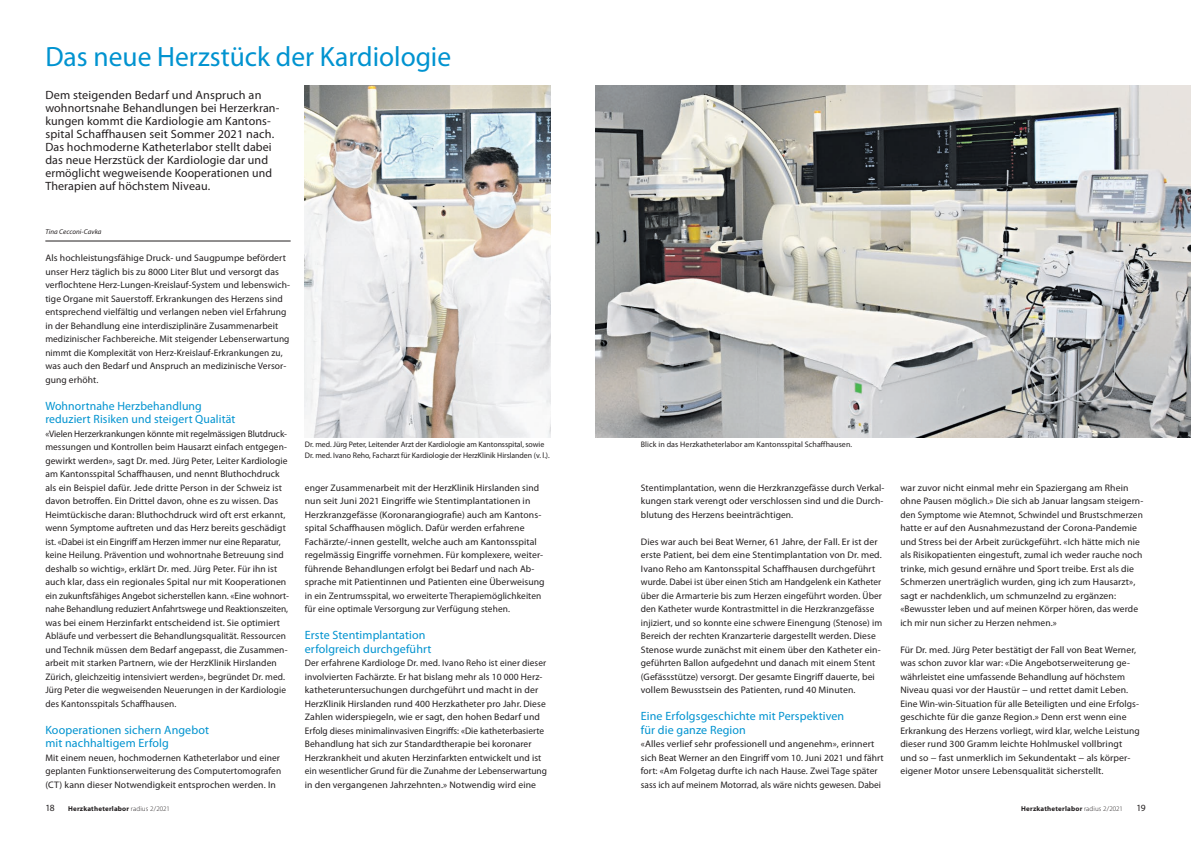
<style>
.page{position:relative;width:1191px;height:842px;background:#fff}
.page>*{position:absolute;margin:0;border:0;box-sizing:border-box;transform-origin:0 0}
.t1{font:28px "Myriad Pro";color:#0093d0}
.t2{font:12px/13px "Myriad Pro";letter-spacing:.01em;color:#231f20}
.t3{font:12px/13.5px "Myriad Pro";letter-spacing:.01em;color:#0093d0}
.t4{font:9.5px/13.5px "Myriad Pro";letter-spacing:.01em;color:#231f20}
.t5{font:8px/10.5px "Myriad Pro";letter-spacing:-.005em;color:#231f20}
.t6{font:700 7px "Myriad Pro";letter-spacing:.03em;color:#231f20}
.t7{font:italic 7px "Myriad Pro";letter-spacing:.01em;color:#231f20}
.s1{font-weight:300}
</style>
<div class="page">
<img style="left:595px;top:86px;width:596px;height:351px">
<hr style="left:45px;top:241px;width:246px;height:1px;background:#231f20">
<img style="left:305px;top:86px;width:245px;height:351px">
<h1 class="t1" style="left:45px;top:42px;width:407px">Das neue Herzstück der Kardiologie</h1>
<p class="t2" style="left:45px;top:89px;width:235px">Dem steigenden Bedarf und Anspruch an wohnortsnahe Behandlungen bei Herzerkran&shy;kungen kommt die Kardiologie am Kantons&shy;spital Schaffhausen seit Sommer 2021 nach.<br>Das hochmoderne Katheterlabor stellt dabei das neue Herzstück der Kardiologie dar und ermöglicht wegweisende Kooperationen und Therapien auf höchstem Niveau.</p>
<p class="t7" style="left:45px;top:228px;width:58px">Tina Cecconi-Cavka</p>
<p class="t4" style="left:45px;top:252px;width:246px">Als hochleistungsfähige Druck- und Saugpumpe befördert unser Herz täglich bis zu 8000 Liter Blut und versorgt das verflochtene Herz-Lungen-Kreislauf-System und lebenswich&shy;tige Organe mit Sauerstoff. Erkrankungen des Herzens sind entsprechend vielfältig und verlangen neben viel Erfahrung in der Behandlung eine interdisziplinäre Zusammenarbeit medizinischer Fachbereiche. Mit steigender Lebenserwartung nimmt die Komplexität von Herz-Kreislauf-Erkrankungen zu, was auch den Bedarf und Anspruch an medizinische Versor&shy;gung erhöht.</p>
<p class="t3" style="left:45px;top:399px;width:191px">Wohnortnahe Herzbehandlung reduziert Risiken und steigert Qualität</p>
<p class="t4" style="left:45px;top:427px;width:245px">«Vielen Herzerkrankungen könnte mit regelmässigen Blutdruck&shy;messungen und Kontrollen beim Hausarzt einfach entgegen&shy;gewirkt werden», sagt Dr. med. Jürg Peter, Leiter Kardiologie am Kantonsspital Schaffhausen, und nennt Bluthochdruck als ein Beispiel dafür. Jede dritte Person in der Schweiz ist davon betroffen. Ein Drittel davon, ohne es zu wissen. Das Heimtückische daran: Bluthochdruck wird oft erst erkannt, wenn Symptome auftreten und das Herz bereits geschädigt ist. «Dabei ist ein Eingriff am Herzen immer nur eine Reparatur, keine Heilung. Prävention und wohnortnahe Betreuung sind deshalb so wichtig», erklärt Dr. med. Jürg Peter. Für ihn ist auch klar, dass ein regionales Spital nur mit Kooperationen ein zukunftsfähiges Angebot sicherstellen kann. «Eine wohnort&shy;nahe Behandlung reduziert Anfahrtswege und Reaktionszeiten, was bei einem Herzinfarkt entscheidend ist. Sie optimiert Abläufe und verbessert die Behandlungsqualität. Ressourcen und Technik müssen dem Bedarf angepasst, die Zusammen&shy;arbeit mit starken Partnern, wie der HerzKlinik Hirslanden Zürich, gleichzeitig intensiviert werden», begründet Dr. med.<br>Jürg Peter die wegweisenden Neuerungen in der Kardiologie des Kantonsspitals Schaffhausen.</p>
<p class="t3" style="left:45px;top:723px;width:165px">Kooperationen sichern Angebot mit nachhaltigem Erfolg</p>
<p class="t4" style="left:45px;top:751px;width:237px;text-align:justify">Mit einem neuen, hochmodernen Katheterlabor und einer geplanten Funktionserweiterung des Computertomografen (CT) kann dieser Notwendigkeit entsprochen werden. In</p>
<p class="t5" style="left:305px;top:439px;width:246px">Dr. med. Jürg Peter, Leitender Arzt der Kardiologie am Kantonsspital, sowie<br>Dr. med. Ivano Reho, Facharzt für Kardiologie der HerzKlinik Hirslanden (v. l.).</p>
<p class="t5" style="left:641px;top:439px;width:213px">Blick in das Herzkatheterlabor am Kantonsspital Schaffhausen.</p>
<p class="t4" style="left:305px;top:481px;width:241px">enger Zusammenarbeit mit der HerzKlinik Hirslanden sind nun seit Juni 2021 Eingriffe wie Stentimplantationen in Herzkranzgefässe (Koronarangiografie) auch am Kantons&shy;spital Schaffhausen möglich. Dafür werden erfahrene Fachärzte/-innen gestellt, welche auch am Kantonsspital regelmässig Eingriffe vornehmen. Für komplexere, weiter&shy;führende Behandlungen erfolgt bei Bedarf und nach Ab&shy;sprache mit Patientinnen und Patienten eine Überweisung in ein Zentrumsspital, wo erweiterte Therapiemöglichkeiten für eine optimale Versorgung zur Verfügung stehen.</p>
<p class="t3" style="left:305px;top:629px;width:128px">Erste Stentimplantation erfolgreich durchgeführt</p>
<p class="t4" style="left:305px;top:657px;width:244px">Der erfahrene Kardiologe Dr. med. Ivano Reho ist einer dieser involvierten Fachärzte. Er hat bislang mehr als 10 000 Herz&shy;katheteruntersuchungen durchgeführt und macht in der HerzKlinik Hirslanden rund 400 Herzkatheter pro Jahr. Diese Zahlen widerspiegeln, wie er sagt, den hohen Bedarf und Erfolg dieses minimalinvasiven Eingriffs: «Die katheterbasierte Behandlung hat sich zur Standardtherapie bei koronarer Herzkrankheit und akuten Herzinfarkten entwickelt und ist ein wesentlicher Grund für die Zunahme der Lebenserwartung in den vergangenen Jahrzehnten.» Notwendig wird eine</p>
<p class="t4" style="left:641px;top:481px;width:245px;text-align:justify">Stentimplantation, wenn die Herzkranzgefässe durch Verkal&shy;kungen stark verengt oder verschlossen sind und die Durch&shy;blutung des Herzens beeinträchtigen.</p>
<p class="t4" style="left:641px;top:535px;width:243px">Dies war auch bei Beat Werner, 61 Jahre, der Fall. Er ist der erste Patient, bei dem eine Stentimplantation von Dr. med.<br>Ivano Reho am Kantonsspital Schaffhausen durchgeführt wurde. Dabei ist über einen Stich am Handgelenk ein Katheter über die Armarterie bis zum Herzen eingeführt worden. Über den Katheter wurde Kontrastmittel in die Herzkranzgefässe injiziert, und so konnte eine schwere Einengung (Stenose) im Bereich der rechten Kranzarterie dargestellt werden. Diese Stenose wurde zunächst mit einem über den Katheter ein&shy;geführten Ballon aufgedehnt und danach mit einem Stent (Gefässstütze) versorgt. Der gesamte Eingriff dauerte, bei vollem Bewusstsein des Patienten, rund 40 Minuten.</p>
<p class="t3" style="left:641px;top:710px;width:205px">Eine Erfolgsgeschichte mit Perspektiven für die ganze Region</p>
<p class="t4" style="left:641px;top:738px;width:244px">«Alles verlief sehr professionell und angenehm», erinnert sich Beat Werner an den Eingriff vom 10. Juni 2021 und fährt fort: «Am Folgetag durfte ich nach Hause. Zwei Tage später sass ich auf meinem Motorrad, als wäre nichts gewesen. Dabei</p>
<p class="t4" style="left:900px;top:481px;width:244px">war zuvor nicht einmal mehr ein Spaziergang am Rhein ohne Pausen möglich.» Die sich ab Januar langsam steigern&shy;den Symptome wie Atemnot, Schwindel und Brustschmerzen hatte er auf den Ausnahmezustand der Corona-Pandemie und Stress bei der Arbeit zurückgeführt. «Ich hätte mich nie als Risikopatienten eingestuft, zumal ich weder rauche noch trinke, mich gesund ernähre und Sport treibe. Erst als die Schmerzen unerträglich wurden, ging ich zum Hausarzt», sagt er nachdenklich, um schmunzelnd zu ergänzen: «Bewusster leben und auf meinen Körper hören, das werde ich mir nun sicher zu Herzen nehmen.»</p>
<p class="t4" style="left:900px;top:643px;width:241px">Für Dr. med. Jürg Peter bestätigt der Fall von Beat Werner, was schon zuvor klar war: «Die Angebotserweiterung ge&shy;währleistet eine umfassende Behandlung auf höchstem Niveau quasi vor der Haustür − und rettet damit Leben.<br>Eine Win-win-Situation für alle Beteiligten und eine Erfolgs&shy;geschichte für die ganze Region.» Denn erst wenn eine Erkrankung des Herzens vorliegt, wird klar, welche Leistung dieser rund 300 Gramm leichte Hohlmuskel vollbringt und so − fast unmerklich im Sekundentakt − als körper&shy;eigener Motor unsere Lebensqualität sicherstellt.</p>
<p class="t4" style="left:45px;top:801px;width:11px">18</p>
<p class="t6" style="left:68px;top:804px;width:103px">Herzkatheterlabor <span class="s1">radius 2/2021</span></p>
<p class="t6" style="left:1021px;top:804px;width:103px">Herzkatheterlabor <span class="s1">radius 2/2021</span></p>
<p class="t4" style="left:1136px;top:801px;width:11px">19</p>
</div>
